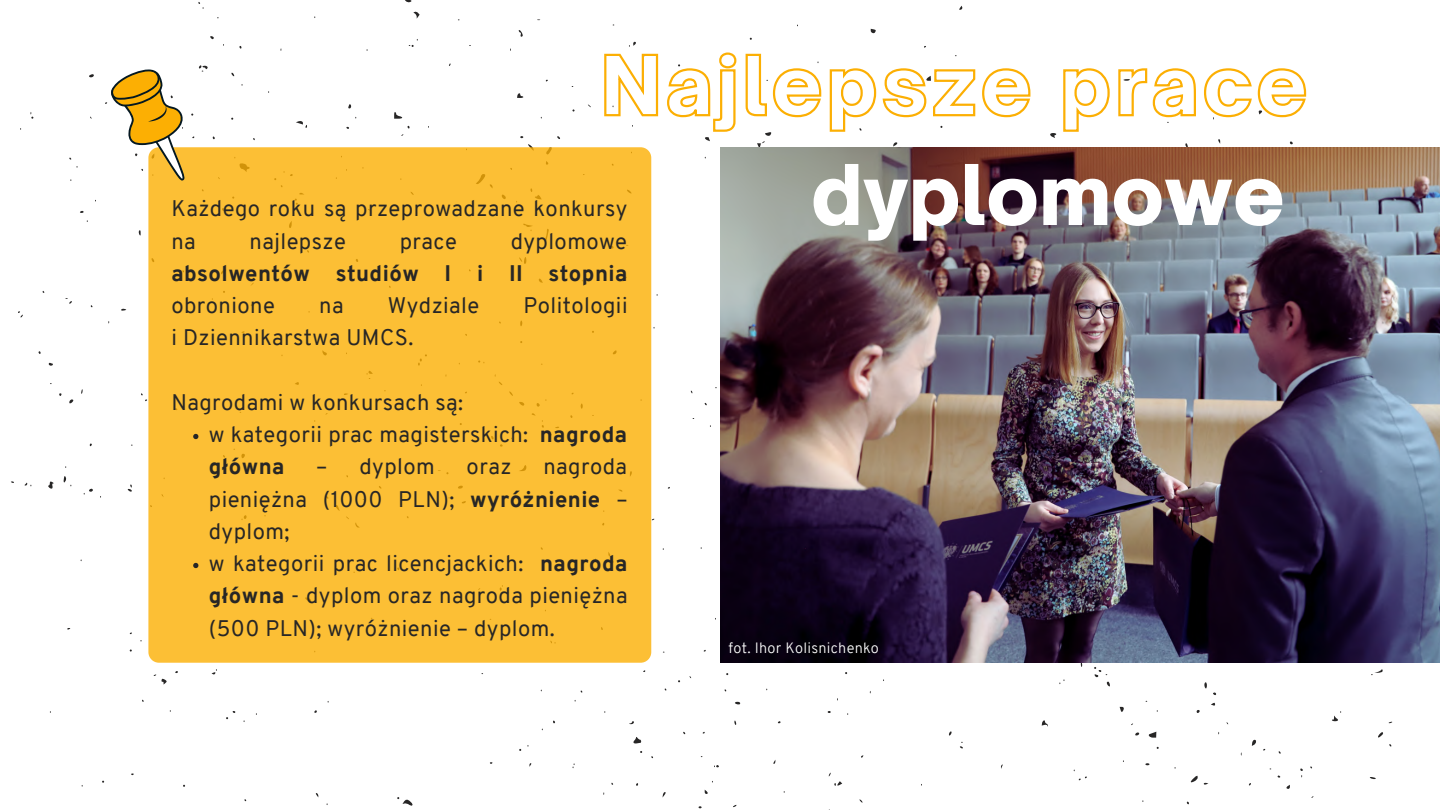
<style>
.page{position:relative;width:1440px;height:810px;background:#fff}
.page>*{position:absolute;margin:0;border:0;box-sizing:border-box;transform-origin:0 0}
.t1{font:900 80px "Open Sauce One";color:#fff}
.t2{font:22px/32.2px "Overpass";letter-spacing:.02em;color:#272626}
.t3{font:800 22px/32.2px "Overpass";letter-spacing:.02em;color:#272626;text-align:justify}
.t4{font:300 14.6px "Overpass";letter-spacing:.02em;color:#fff}
.s1{font-weight:400}
.s2{font-weight:800}
</style>
<div class="page">
<img style="left:720px;top:147px;width:720px;height:516px">
<div style="left:148px;top:147px;width:503px;height:516px;background:#fcbf35;border-radius:11px"></div>
<svg style="left:111px;top:70px;width:75px;height:111px"></svg>
<svg style="left:193px;top:434px;width:5px;height:5px"></svg>
<svg style="left:193px;top:563px;width:5px;height:5px"></svg>
<svg style="left:604px;top:52px;width:703px;height:81px"></svg>
<p class="t2" style="left:171px;top:195px;width:458px">Każdego roku są przeprowadzane konkursy na</p>
<p class="t3" style="left:171px;top:227px;width:457px;text-indent:339px"><span class="s1">dyplomowe </span>absolwentów studiów I i II stopnia <span class="s1">obronione</span></p>
<p class="t2" style="left:250px;top:227px;width:98px">najlepsze</p>
<p class="t2" style="left:400px;top:227px;width:59px">prace</p>
<p class="t2" style="left:319px;top:292px;width:26px">na</p>
<p class="t2" style="left:388px;top:292px;width:93px">Wydziale</p>
<p class="t2" style="left:524px;top:292px;width:105px">Politologii</p>
<p class="t2" style="left:171px;top:324px;width:243px">i Dziennikarstwa UMCS.</p>
<p class="t2" style="left:171px;top:388px;width:293px">Nagrodami w konkursach są:</p>
<p class="t2" style="left:209px;top:421px;width:420px">w kategorii prac magisterskich: <span class="s2">nagroda główna</span></p>
<p class="t2" style="left:209px;top:453px;width:420px;text-align:justify;text-indent:335px">nagroda pieniężna (1000 PLN); <span class="s2">wyróżnienie</span> – dyplom;</p>
<p class="t2" style="left:209px;top:550px;width:420px;text-align:justify">w kategorii prac licencjackich: <span class="s2">nagroda główna</span> - dyplom oraz nagroda pieniężna (500 PLN); wyróżnienie – dyplom.</p>
<p class="t2" style="left:316px;top:453px;width:120px">– dyplom</p>
<p class="t2" style="left:467px;top:453px;width:46px">oraz</p>
<p class="t1" style="left:811px;top:145px;width:475px">dyplomowe</p>
<p class="t4" style="left:728px;top:642px;width:152px">fot. Ihor Kolisnichenko</p>
</div>
